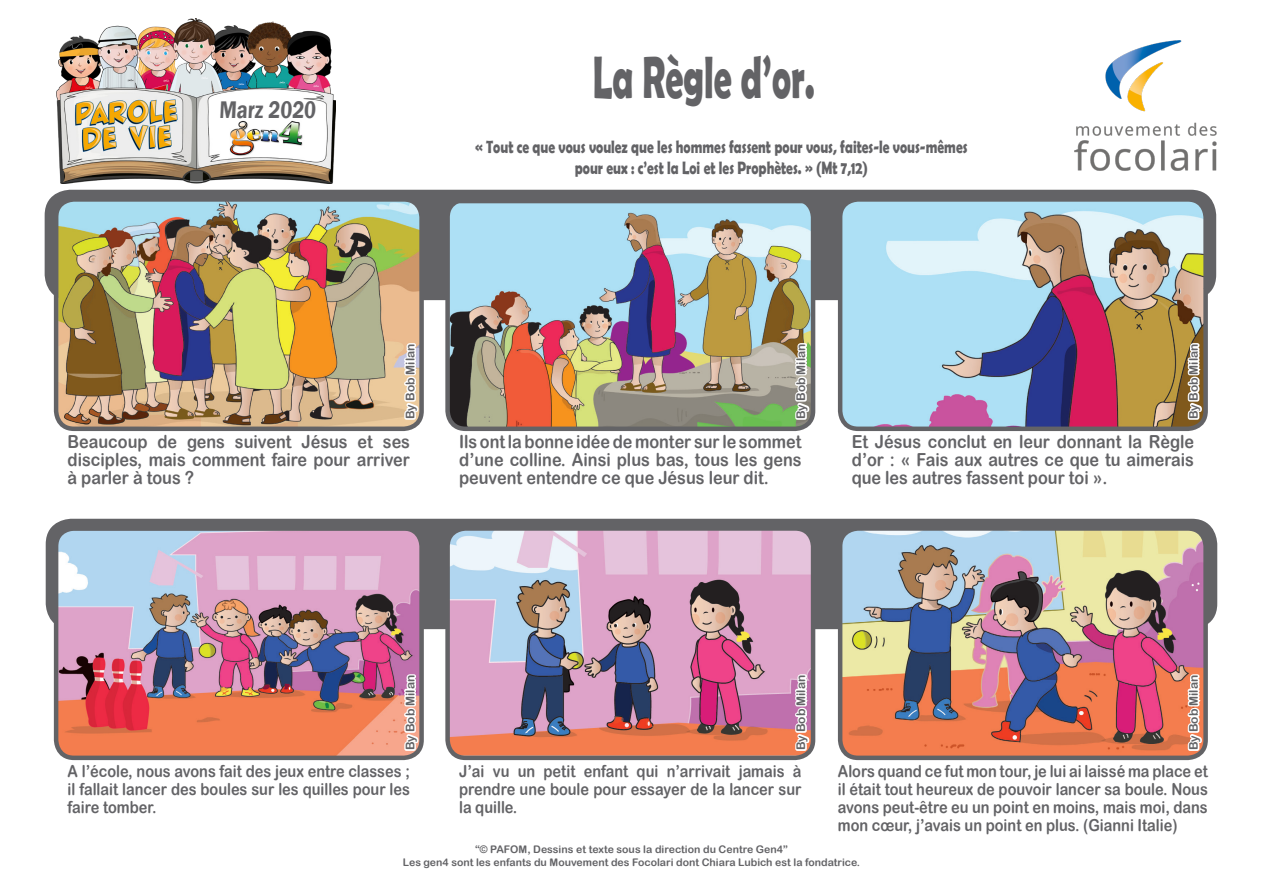
<style>
.page{position:relative;width:1263px;height:893px;background:#fff}
.page>*{position:absolute;margin:0;border:0;box-sizing:border-box;transform-origin:0 0}
.t1{font:700 60px "Berlin Sans FB Demi";color:#636366;scale:.6 1}
.t2{font:600 24.75px "Franklin Gothic";color:#636366;scale:.82 1}
.t3{font:18px/18px "Arial Rounded MT Bold";color:#636366;text-align:justify;scale:.9 1}
.t4{font:700 18px "Berlin Sans FB Demi";color:#636366;scale:.75 1}
.t5{font:16.5px/18px "Arial Rounded MT Bold";color:#636366;text-align:justify;scale:.88 1}
.t6{font:12px "Arial Rounded MT Bold";color:#636366}
.t7{font:10.5px "Arial Rounded MT Bold";color:#636366}
</style>
<div class="page">
<img style="left:1074px;top:40px;width:143px;height:131px">
<img style="left:57px;top:18px;width:278px;height:166px">
<div style="left:45px;top:190px;width:1171px;height:110px;background:#636366;border-radius:26px"></div>
<div style="left:46px;top:519px;width:1171px;height:110px;background:#636366;border-radius:26px"></div>
<img style="left:843px;top:531px;width:360px;height:224px">
<div style="left:838px;top:526px;width:370px;height:234px;border:4px solid #636366;border-radius:18px"></div>
<img style="left:450px;top:531px;width:360px;height:224px">
<div style="left:445px;top:526px;width:370px;height:234px;border:4px solid #636366;border-radius:18px"></div>
<img style="left:59px;top:531px;width:360px;height:224px">
<div style="left:54px;top:526px;width:370px;height:234px;border:4px solid #636366;border-radius:18px"></div>
<img style="left:843px;top:202px;width:360px;height:224px">
<div style="left:838px;top:197px;width:370px;height:234px;border:4px solid #636366;border-radius:18px"></div>
<img style="left:450px;top:203px;width:363px;height:223px">
<div style="left:445px;top:197px;width:370px;height:234px;border:4px solid #636366;border-radius:18px"></div>
<img style="left:59px;top:202px;width:360px;height:224px">
<div style="left:54px;top:197px;width:370px;height:234px;border:4px solid #636366;border-radius:18px"></div>
<svg style="left:1167px;top:659px;width:40px;height:95px"></svg>
<svg style="left:774px;top:659px;width:40px;height:95px"></svg>
<svg style="left:383px;top:659px;width:40px;height:95px"></svg>
<svg style="left:1167px;top:328px;width:40px;height:94px"></svg>
<svg style="left:774px;top:328px;width:40px;height:94px"></svg>
<svg style="left:383px;top:328px;width:40px;height:94px"></svg>
<p class="t2" style="left:219px;top:95px;width:121px">Marz 2020</p>
<p class="t1" style="left:593px;top:43px;width:372px">La Règle d’or.</p>
<p class="t4" style="left:475px;top:136px;width:658px">« Tout ce que vous voulez que les hommes fassent pour vous, faites-le vous-mêmes</p>
<p class="t4" style="left:575px;top:158px;width:392px">pour eux : c’est la Loi et les Prophètes. » (Mt 7,12)</p>
<p class="t6" style="left:403px;top:419px;width:77px;rotate:-90deg">By Bob Milan</p>
<p class="t6" style="left:794px;top:419px;width:77px;rotate:-90deg">By Bob Milan</p>
<p class="t6" style="left:1186px;top:419px;width:77px;rotate:-90deg">By Bob Milan</p>
<p class="t3" style="left:68px;top:432px;width:382px">Beaucoup de gens suivent Jésus et ses disciples, mais comment faire pour arriver à parler à tous ?</p>
<p class="t3" style="left:459px;top:432px;width:382px">Ils ont la bonne idée de monter sur le sommet d’une colline. Ainsi plus bas, tous les gens peuvent entendre ce que Jésus leur dit.</p>
<p class="t3" style="left:852px;top:432px;width:382px">Et Jésus conclut en leur donnant la Règle d’or : « Fais aux autres ce que tu aimerais que les autres fassent pour toi ».</p>
<p class="t6" style="left:403px;top:750px;width:77px;rotate:-90deg">By Bob Milan</p>
<p class="t6" style="left:794px;top:750px;width:77px;rotate:-90deg">By Bob Milan</p>
<p class="t6" style="left:1186px;top:750px;width:77px;rotate:-90deg">By Bob Milan</p>
<p class="t5" style="left:68px;top:761px;width:391px">A l’école, nous avons fait des jeux entre classes ; il fallait lancer des boules sur les quilles pour les faire tomber.</p>
<p class="t5" style="left:459px;top:761px;width:391px">J’ai vu un petit enfant qui n’arrivait jamais à prendre une boule pour essayer de la lancer sur la quille.</p>
<p class="t5" style="left:838px;top:761px;width:422px">Alors quand ce fut mon tour, je lui ai laissé ma place et il était tout heureux de pouvoir lancer sa boule. Nous avons peut-être eu un point en moins, mais moi, dans mon cœur, j’avais un point en plus. (Gianni Italie)</p>
<p class="t7" style="left:475px;top:843px;width:314px">“© PAFOM, Dessins et texte sous la direction du Centre Gen4”</p>
<p class="t7" style="left:403px;top:856px;width:459px">Les gen4 sont les enfants du Mouvement des Focolari dont Chiara Lubich est la fondatrice.</p>
</div>
